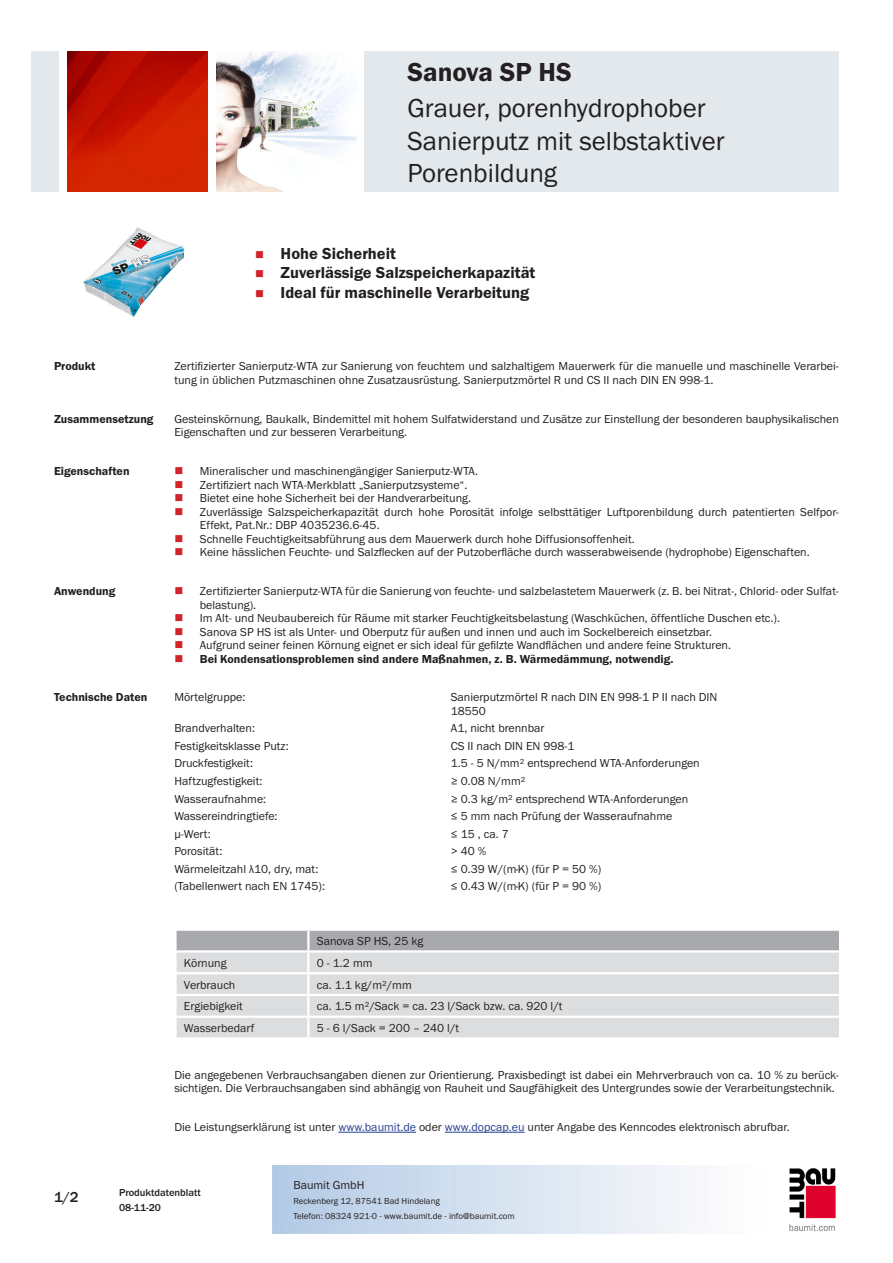
<style>
.page{position:relative;width:893px;height:1263px;background:#fff}
.page>*{position:absolute;margin:0;border:0;box-sizing:border-box;transform-origin:0 0}
.PDS_Produktname_Land{font:27px/32.4px "BM Franklin Gothic URW Boo";color:#231f20}
.PDS_Produktname{font:27px "BM Franklin Gothic URW Dem";color:#231f20}
.t1{font:16.5px "BM Franklin Gothic URW Dem";color:#231f20}
.t2{font:500 15px "BM Franklin Gothic URW";color:#231f20}
.PDS_Standard{font:12px/13.5px "BM Franklin Gothic URW Boo";color:#231f20}
.PDS_Standard_linksbü{font:12px/13.5px "BM Franklin Gothic URW Boo";color:#231f20}
.PDS_Header{font:12px "BM Franklin Gothic URW Dem";color:#231f20}
.t3{font:500 10.5px/15px "BM Franklin Gothic URW";color:#231f20}
.t4{font:9px/15px "BM Franklin Gothic URW Boo";color:#231f20}
.s1{color:#253f8e}
</style>
<div class="page">
<img style="left:789px;top:1168px;width:47px;height:63px">
<div style="left:32px;top:51px;width:27px;height:140px;background:#e2e8eb"></div>
<img style="left:68px;top:52px;width:140px;height:139px">
<img style="left:216px;top:51px;width:141px;height:140px">
<div style="left:365px;top:51px;width:474px;height:140px;background:#e2e8eb"></div>
<img style="left:83px;top:227px;width:102px;height:90px">
<div style="left:177px;top:952px;width:662px;height:85px;background:#dcdddf"></div>
<div style="left:176px;top:930px;width:664px;height:20px;background:#a8a9ad"></div>
<hr style="left:307px;top:952px;width:2px;height:20px;background:#fff">
<hr style="left:174px;top:972px;width:134px;height:2px;background:#fff">
<hr style="left:308px;top:972px;width:533px;height:2px;background:#fff">
<hr style="left:307px;top:974px;width:2px;height:20px;background:#fff">
<hr style="left:174px;top:994px;width:134px;height:2px;background:#fff">
<hr style="left:308px;top:994px;width:533px;height:2px;background:#fff">
<hr style="left:174px;top:1015px;width:134px;height:3px;background:#fff">
<hr style="left:308px;top:1015px;width:533px;height:3px;background:#fff">
<svg style="left:307px;top:996px;width:2px;height:41px"></svg>
<hr style="left:338px;top:1132px;width:78px;height:1px;background:#253f8e">
<hr style="left:445px;top:1132px;width:80px;height:1px;background:#253f8e">
<p class="PDS_Produktname" style="left:407px;top:55px;width:166px">Sanova SP HS</p>
<p class="PDS_Produktname_Land" style="left:407px;top:92px;width:319px">Grauer, porenhydrophober<br>Sanierputz mit selbstaktiver<br>Porenbildung</p>
<p class="t1" style="left:281px;top:243px;width:117px">Hohe Sicherheit</p>
<p class="t1" style="left:281px;top:263px;width:256px">Zuverlässige Salzspeicherkapazität</p>
<p class="t1" style="left:281px;top:282px;width:250px">Ideal für maschinelle Verarbeitung</p>
<p class="PDS_Header" style="left:54px;top:359px;width:43px">Produkt</p>
<p class="PDS_Standard" style="left:174px;top:360px;width:666px">Zertifizierter Sanierputz-WTA zur Sanierung von feuchtem und salzhaltigem Mauerwerk für die manuelle und maschinelle Verarbei&shy;tung in üblichen Putzmaschinen ohne Zusatzausrüstung. Sanierputzmörtel R und CS II nach DIN EN 998-1.</p>
<p class="PDS_Header" style="left:54px;top:411px;width:101px">Zusammensetzung</p>
<p class="PDS_Standard" style="left:174px;top:412px;width:666px">Gesteinskörnung, Baukalk, Bindemittel mit hohem Sulfatwiderstand und Zusätze zur Einstellung der besonderen bauphysikalischen<br>Eigenschaften und zur besseren Verarbeitung.</p>
<p class="PDS_Header" style="left:54px;top:464px;width:77px">Eigenschaften</p>
<p class="PDS_Standard" style="left:200px;top:465px;width:280px">Mineralischer und maschinengängiger Sanierputz-WTA.</p>
<p class="PDS_Standard" style="left:200px;top:478px;width:269px">Zertifiziert nach WTA-Merkblatt „Sanierputzsysteme“.</p>
<p class="PDS_Standard" style="left:200px;top:492px;width:273px">Bietet eine hohe Sicherheit bei der Handverarbeitung.</p>
<p class="PDS_Standard" style="left:200px;top:505px;width:641px">Zuverlässige Salzspeicherkapazität durch hohe Porosität infolge selbsttätiger Luftporenbildung durch patentierten Selfpor-<br>Effekt, Pat.Nr.: DBP 4035236.6-45.</p>
<p class="PDS_Standard" style="left:200px;top:532px;width:436px">Schnelle Feuchtigkeitsabführung aus dem Mauerwerk durch hohe Diffusionsoffenheit.</p>
<p class="PDS_Standard" style="left:200px;top:546px;width:611px">Keine hässlichen Feuchte- und Salzflecken auf der Putzoberfläche durch wasserabweisende (hydrophobe) Eigenschaften.</p>
<p class="PDS_Header" style="left:54px;top:584px;width:63px">Anwendung</p>
<p class="PDS_Standard" style="left:200px;top:584px;width:641px">Zertifizierter Sanierputz-WTA für die Sanierung von feuchte- und salzbelastetem Mauerwerk (z. B. bei Nitrat-, Chlorid- oder Sulfat&shy;belastung).</p>
<p class="PDS_Standard" style="left:200px;top:611px;width:582px">Im Alt- und Neubaubereich für Räume mit starker Feuchtigkeitsbelastung (Waschküchen, öffentliche Duschen etc.).</p>
<p class="PDS_Standard" style="left:200px;top:625px;width:514px">Sanova SP HS ist als Unter- und Oberputz für außen und innen und auch im Sockelbereich einsetzbar.</p>
<p class="PDS_Standard" style="left:200px;top:638px;width:533px">Aufgrund seiner feinen Körnung eignet er sich ideal für gefilzte Wandflächen und andere feine Strukturen.</p>
<p class="PDS_Header" style="left:200px;top:651px;width:475px">Bei Kondensationsproblemen sind andere Maßnahmen, z. B. Wärmedämmung, notwendig.</p>
<p class="PDS_Header" style="left:54px;top:690px;width:95px">Technische Daten</p>
<p class="PDS_Standard_linksbü" style="left:174px;top:691px;width:73px">Mörtelgruppe:</p>
<p class="PDS_Standard_linksbü" style="left:451px;top:691px;width:268px">Sanierputzmörtel R nach DIN EN 998-1 P II nach DIN<br>18550</p>
<p class="PDS_Standard_linksbü" style="left:174px;top:722px;width:82px">Brandverhalten:</p>
<p class="PDS_Standard_linksbü" style="left:451px;top:722px;width:95px">A1, nicht brennbar</p>
<p class="PDS_Standard_linksbü" style="left:174px;top:739px;width:116px">Festigkeitsklasse Putz:</p>
<p class="PDS_Standard_linksbü" style="left:451px;top:739px;width:125px">CS II nach DIN EN 998-1</p>
<p class="PDS_Standard_linksbü" style="left:174px;top:757px;width:80px">Druckfestigkeit:</p>
<p class="PDS_Standard_linksbü" style="left:451px;top:757px;width:251px">1.5 - 5 N/mm² entsprechend WTA-Anforderungen</p>
<p class="PDS_Standard_linksbü" style="left:174px;top:774px;width:90px">Haftzugfestigkeit:</p>
<p class="PDS_Standard_linksbü" style="left:451px;top:774px;width:76px">≥ 0.08 N/mm²</p>
<p class="PDS_Standard_linksbü" style="left:174px;top:792px;width:93px">Wasseraufnahme:</p>
<p class="PDS_Standard_linksbü" style="left:451px;top:792px;width:239px">≥ 0.3 kg/m² entsprechend WTA-Anforderungen</p>
<p class="PDS_Standard_linksbü" style="left:174px;top:809px;width:105px">Wassereindringtiefe:</p>
<p class="PDS_Standard_linksbü" style="left:451px;top:809px;width:223px">≤ 5 mm nach Prüfung der Wasseraufnahme</p>
<p class="PDS_Standard_linksbü" style="left:174px;top:827px;width:38px">μ-Wert:</p>
<p class="PDS_Standard_linksbü" style="left:451px;top:827px;width:60px">≤ 15 , ca. 7</p>
<p class="PDS_Standard_linksbü" style="left:174px;top:844px;width:50px">Porosität:</p>
<p class="PDS_Standard_linksbü" style="left:451px;top:844px;width:37px">&gt; 40 %</p>
<p class="PDS_Standard_linksbü" style="left:174px;top:862px;width:146px">Wärmeleitzahl λ10, dry, mat:</p>
<p class="PDS_Standard_linksbü" style="left:451px;top:862px;width:152px">≤ 0.39 W/(m·K) (für P = 50 %)</p>
<p class="PDS_Standard_linksbü" style="left:174px;top:879px;width:152px">(Tabellenwert nach EN 1745):</p>
<p class="PDS_Standard_linksbü" style="left:451px;top:879px;width:152px">≤ 0.43 W/(m·K) (für P = 90 %)</p>
<p class="PDS_Standard_linksbü" style="left:317px;top:934px;width:108px">Sanova SP HS, 25 kg</p>
<p class="PDS_Standard_linksbü" style="left:184px;top:956px;width:44px">Körnung</p>
<p class="PDS_Standard_linksbü" style="left:317px;top:956px;width:57px">0 - 1.2 mm</p>
<p class="PDS_Standard_linksbü" style="left:184px;top:978px;width:53px">Verbrauch</p>
<p class="PDS_Standard_linksbü" style="left:317px;top:978px;width:96px">ca. 1.1 kg/m²/mm</p>
<p class="PDS_Standard_linksbü" style="left:184px;top:1000px;width:60px">Ergiebigkeit</p>
<p class="PDS_Standard_linksbü" style="left:317px;top:1000px;width:247px">ca. 1.5 m²/Sack = ca. 23 l/Sack bzw. ca. 920 l/t</p>
<p class="PDS_Standard_linksbü" style="left:184px;top:1021px;width:72px">Wasserbedarf</p>
<p class="PDS_Standard_linksbü" style="left:317px;top:1021px;width:144px">5 - 6 l/Sack = 200 – 240 l/t</p>
<p class="PDS_Standard" style="left:174px;top:1068px;width:666px">Die angegebenen Verbrauchsangaben dienen zur Orientierung. Praxisbedingt ist dabei ein Mehrverbrauch von ca. 10 % zu berück&shy;sichtigen. Die Verbrauchsangaben sind abhängig von Rauheit und Saugfähigkeit des Untergrundes sowie der Verarbeitungstechnik.</p>
<p class="PDS_Standard" style="left:174px;top:1120px;width:617px">Die Leistungserklärung ist unter <span class="s1">www.baumit.de</span> oder <span class="s1">www.dopcap.eu</span> unter Angabe des Kenncodes elektronisch abrufbar.</p>
<p class="t2" style="left:54px;top:1188px;width:26px">1/2</p>
<p class="t3" style="left:119px;top:1185px;width:83px">Produktdatenblatt<br>08-11-20</p>
<p class="PDS_Standard" style="left:293px;top:1178px;width:73px">Baumit GmbH</p>
<p class="t4" style="left:293px;top:1193px;width:223px">Reckenberg 12, 87541 Bad Hindelang<br>Telefon: 08324 921-0 - www.baumit.de - info@baumit.com</p>
</div>
